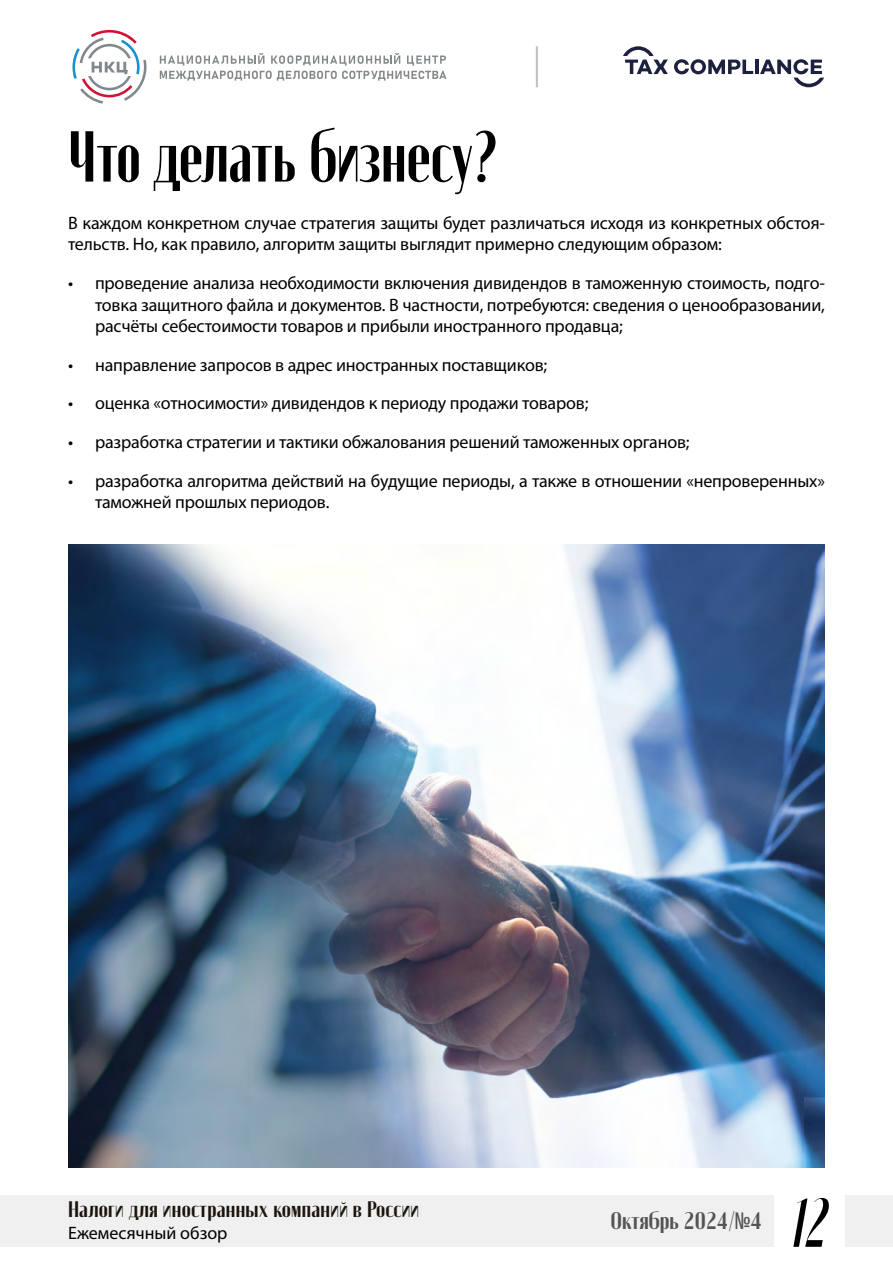
<style>
.page{position:relative;width:893px;height:1263px;background:#fff}
.page>*{position:absolute;margin:0;border:0;box-sizing:border-box;transform-origin:0 0}
.t1{font:72px "Moniqa Extra Bold Narrow Heading";color:#000}
.t2{font:69px "Moniqa Bold Cond Ita Display";color:#000}
.t3{font:24px "Moniqa Extra Bold Heading";letter-spacing:-.005em;color:#555454;scale:1.06 1}
.t4{font:22.5px "Moniqa Extra Bold Heading";letter-spacing:.01em;color:#1b150d;scale:1.06 1}
.t5{font:18px/21.6px "Myriad Pro";letter-spacing:-.01em;color:#000}
.s1{font-family:"Andale Mono"}
</style>
<div class="page">
<div style="left:0;top:1195px;width:774px;height:51px;background:#f0f0f0"></div>
<div style="left:845px;top:1195px;width:48px;height:51px;background:#f0f0f0"></div>
<svg style="left:72px;top:30px;width:74px;height:74px"></svg>
<svg style="left:160px;top:53px;width:286px;height:28px"></svg>
<hr style="left:536px;top:46px;width:2px;height:41px;background:#c2c1c1">
<svg style="left:623px;top:46px;width:45px;height:28px"></svg>
<svg style="left:674px;top:59px;width:79px;height:15px"></svg>
<hr style="left:755px;top:60px;width:4px;height:14px;background:#1c213f">
<svg style="left:760px;top:59px;width:64px;height:28px"></svg>
<img style="left:68px;top:544px;width:757px;height:623px">
<h1 class="t1" style="left:68px;top:120px;width:433px">Что делать бизнесу?</h1>
<p class="t5" style="left:68px;top:212px;width:758px">В каждом конкретном случае стратегия защиты будет различаться исходя из конкретных обстоя&shy;тельств. Но, как правило, алгоритм защиты выглядит примерно следующим образом:</p>
<p class="t5" style="left:95px;top:272px;width:731px;text-align:justify;text-indent:-27px">• проведение анализа необходимости включения дивидендов в таможенную стоимость, подго&shy;товка защитного файла и документов. В частности, потребуются: сведения о ценообразовании, расчёты себестоимости товаров и прибыли иностранного продавца;</p>
<p class="t5" style="left:68px;top:354px;width:481px">• направление запросов в адрес иностранных поставщиков;</p>
<p class="t5" style="left:68px;top:392px;width:522px">• оценка «относимости» дивидендов к периоду продажи товаров;</p>
<p class="t5" style="left:68px;top:431px;width:623px">• разработка стратегии и тактики обжалования решений таможенных органов;</p>
<p class="t5" style="left:95px;top:469px;width:731px;text-indent:-27px">• разработка алгоритма действий на будущие периоды, а также в отношении «непроверенных» таможней прошлых периодов.</p>
<p class="t4" style="left:68px;top:1198px;width:333px">Налоги для иностранных компаний в России</p>
<p class="t5" style="left:68px;top:1222px;width:161px">Ежемесячный обзор</p>
<h3 class="t3" style="left:611px;top:1208px;width:144px">Октябрь 2024/<span class="s1">№</span>4</h3>
<h2 class="t2" style="left:792px;top:1188px;width:38px">12</h2>
</div>
